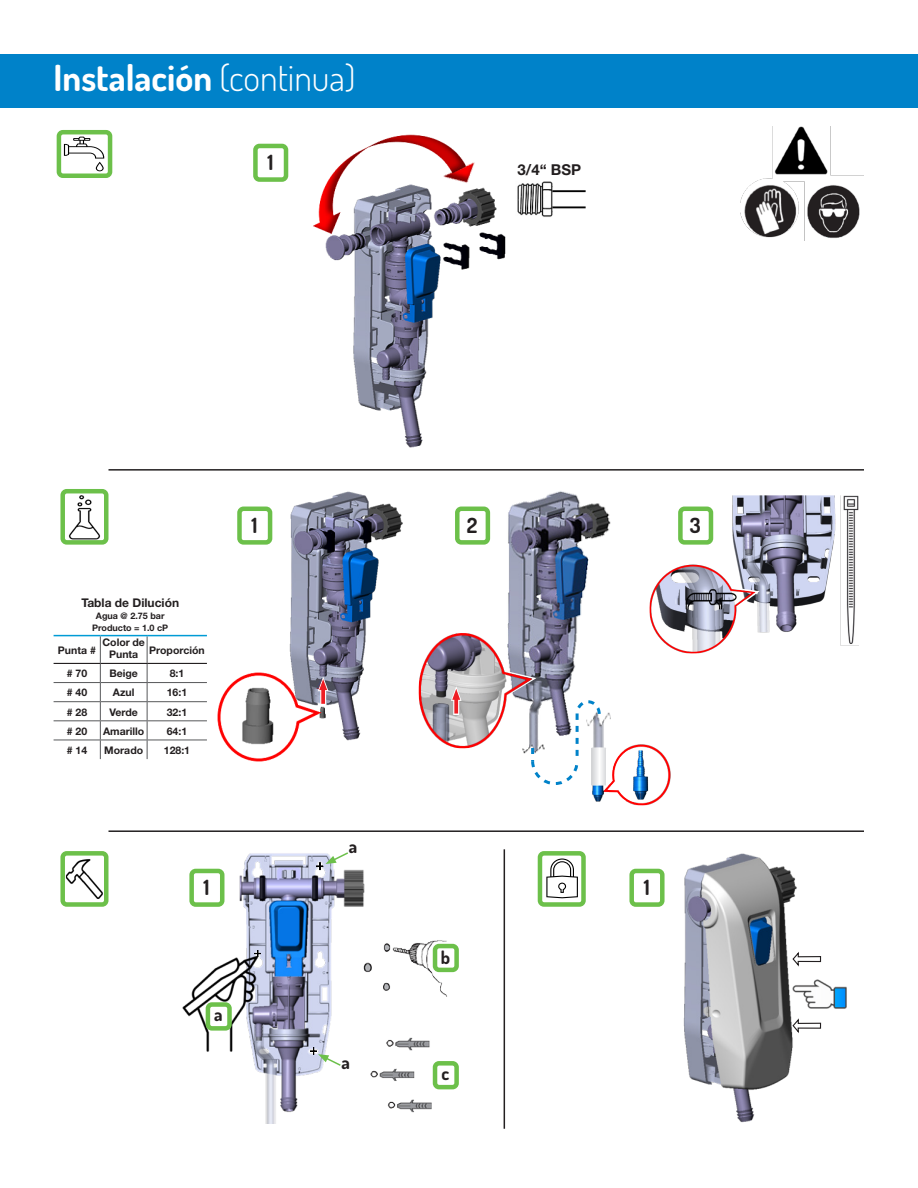
<style>
.page{position:relative;width:918px;height:1188px;background:#fff}
.page>*{position:absolute;margin:0;border:0;box-sizing:border-box;transform-origin:0 0}
.Section_Heading{font:700 36px "Dosis";color:#fff}
.t1{font:700 21px "Dosis";color:#231f20}
.t2{font:700 18px "Dosis";color:#231f20}
.t3{font:700 15px "Helvetica Neue";color:#231f20}
.t4{font:700 12px "Helvetica Neue";color:#231f20}
.t5{font:700 10.5px/12px "Helvetica Neue";color:#231f20;text-align:center}
.t6{font:700 9px "Helvetica Neue";color:#231f20}
.s1{font-weight:300}
</style>
<div class="page">
<img style="left:480px;top:491px;width:131px;height:165px">
<div style="left:0;top:54px;width:918px;height:53px;background:#0082c9"></div>
<svg style="left:64px;top:137px;width:40px;height:34px"></svg>
<div style="left:57px;top:130px;width:55px;height:48px;border:4px solid #6cc04a;border-radius:4px"></div>
<img style="left:68px;top:495px;width:33px;height:45px">
<div style="left:60px;top:489px;width:49px;height:56px;border:4px solid #6cc04a;border-radius:4px"></div>
<img style="left:65px;top:859px;width:38px;height:40px">
<div style="left:60px;top:851px;width:49px;height:56px;border:4px solid #6cc04a;border-radius:4px"></div>
<svg style="left:546px;top:859px;width:32px;height:39px"></svg>
<div style="left:538px;top:851px;width:48px;height:56px;border:4px solid #6cc04a;border-radius:4px"></div>
<div style="left:253px;top:144px;width:35px;height:38px;border:4px solid #6cc04a;border-radius:4px"></div>
<img style="left:313px;top:134px;width:273px;height:314px">
<img style="left:740px;top:126px;width:124px;height:114px">
<img style="left:218px;top:491px;width:185px;height:270px">
<div style="left:455px;top:507px;width:35px;height:38px;border:4px solid #6cc04a;border-radius:4px"></div>
<img style="left:418px;top:630px;width:117px;height:113px">
<img style="left:592px;top:712px;width:19px;height:81px">
<img style="left:182px;top:853px;width:183px;height:270px">
<div style="left:189px;top:869px;width:35px;height:38px;border:4px solid #6cc04a;border-radius:4px"></div>
<div style="left:206px;top:1002px;width:26px;height:29px;border:4px solid #6cc04a;border-radius:4px"></div>
<svg style="left:255px;top:950px;width:6px;height:6px"></svg>
<img style="left:357px;top:937px;width:102px;height:62px">
<img style="left:357px;top:1032px;width:102px;height:87px">
<img style="left:683px;top:853px;width:164px;height:270px">
<div style="left:629px;top:869px;width:36px;height:38px;border:4px solid #6cc04a;border-radius:4px"></div>
<svg style="left:100px;top:636px;width:1px;height:123px"></svg>
<svg style="left:147px;top:636px;width:1px;height:123px"></svg>
<hr style="left:54px;top:682px;width:46px;height:1px;background:#57585a">
<hr style="left:100px;top:682px;width:47px;height:1px;background:#57585a">
<hr style="left:147px;top:682px;width:60px;height:1px;background:#57585a">
<hr style="left:54px;top:701px;width:46px;height:1px;background:#57585a">
<hr style="left:100px;top:701px;width:47px;height:1px;background:#57585a">
<hr style="left:147px;top:701px;width:60px;height:1px;background:#57585a">
<hr style="left:54px;top:720px;width:46px;height:1px;background:#57585a">
<hr style="left:100px;top:720px;width:47px;height:1px;background:#57585a">
<hr style="left:147px;top:720px;width:60px;height:1px;background:#57585a">
<hr style="left:54px;top:740px;width:46px;height:1px;background:#57585a">
<hr style="left:100px;top:740px;width:47px;height:1px;background:#57585a">
<hr style="left:147px;top:740px;width:60px;height:1px;background:#57585a">
<hr style="left:54px;top:663px;width:46px;height:1px;background:#231f20">
<hr style="left:100px;top:663px;width:47px;height:1px;background:#231f20">
<hr style="left:147px;top:663px;width:60px;height:1px;background:#231f20">
<hr style="left:54px;top:635px;width:46px;height:1px;background:#009bd5">
<hr style="left:100px;top:635px;width:47px;height:1px;background:#009bd5">
<hr style="left:147px;top:635px;width:60px;height:1px;background:#009bd5">
<hr style="left:109px;top:469px;width:755px;height:2px;background:#231f20">
<hr style="left:109px;top:830px;width:755px;height:2px;background:#231f20">
<hr style="left:504px;top:849px;width:1px;height:280px;background:#231f20">
<svg style="left:317px;top:852px;width:33px;height:17px"></svg>
<svg style="left:310px;top:1048px;width:32px;height:19px"></svg>
<svg style="left:320px;top:691px;width:6px;height:14px"></svg>
<svg style="left:321px;top:691px;width:4px;height:13px"></svg>
<svg style="left:316px;top:677px;width:12px;height:14px"></svg>
<svg style="left:792px;top:950px;width:30px;height:18px"></svg>
<svg style="left:792px;top:1017px;width:30px;height:18px"></svg>
<img style="left:649px;top:495px;width:210px;height:159px">
<svg style="left:731px;top:586px;width:31px;height:23px"></svg>
<img style="left:593px;top:745px;width:77px;height:61px">
<svg style="left:444px;top:656px;width:162px;height:131px"></svg>
<p class="Section_Heading" style="left:54px;top:55px;width:303px">Instalación <span class="s1">(continua)</span></p>
<p class="t1" style="left:267px;top:149px;width:8px">1</p>
<p class="t3" style="left:517px;top:160px;width:65px">3/4“ BSP</p>
<p class="t4" style="left:81px;top:595px;width:99px">Tabla de Dilución</p>
<p class="t6" style="left:96px;top:610px;width:70px">Agua @ 2.75 bar</p>
<p class="t6" style="left:92px;top:622px;width:78px">Producto = 1.0 cP</p>
<p class="t5" style="left:58px;top:644px;width:39px">Punta #</p>
<p class="t5" style="left:102px;top:637px;width:44px">Color de<br>Punta</p>
<p class="t5" style="left:149px;top:644px;width:57px">Proporción</p>
<p class="t5" style="left:67px;top:667px;width:22px"># 70</p>
<p class="t5" style="left:109px;top:667px;width:30px">Beige</p>
<p class="t5" style="left:170px;top:667px;width:16px">8:1</p>
<p class="t5" style="left:67px;top:686px;width:22px"># 40</p>
<p class="t5" style="left:113px;top:686px;width:23px">Azul</p>
<p class="t5" style="left:167px;top:686px;width:22px">16:1</p>
<p class="t5" style="left:67px;top:706px;width:22px"># 28</p>
<p class="t5" style="left:110px;top:706px;width:30px">Verde</p>
<p class="t5" style="left:167px;top:706px;width:22px">32:1</p>
<p class="t5" style="left:67px;top:725px;width:22px"># 20</p>
<p class="t5" style="left:103px;top:725px;width:43px">Amarillo</p>
<p class="t5" style="left:167px;top:725px;width:22px">64:1</p>
<p class="t5" style="left:67px;top:744px;width:22px"># 14</p>
<p class="t5" style="left:104px;top:744px;width:40px">Morado</p>
<p class="t5" style="left:164px;top:744px;width:28px">128:1</p>
<p class="t1" style="left:251px;top:511px;width:8px">1</p>
<p class="t1" style="left:467px;top:511px;width:12px">2</p>
<p class="t1" style="left:204px;top:874px;width:8px">1</p>
<p class="t2" style="left:214px;top:1003px;width:10px">a</p>
<p class="t2" style="left:349px;top:835px;width:10px">a</p>
<p class="t2" style="left:342px;top:1050px;width:10px">a</p>
<p class="t2" style="left:441px;top:946px;width:11px">b</p>
<p class="t2" style="left:442px;top:1061px;width:9px">c</p>
<p class="t1" style="left:690px;top:511px;width:12px">3</p>
<p class="t1" style="left:644px;top:874px;width:8px">1</p>
</div>
